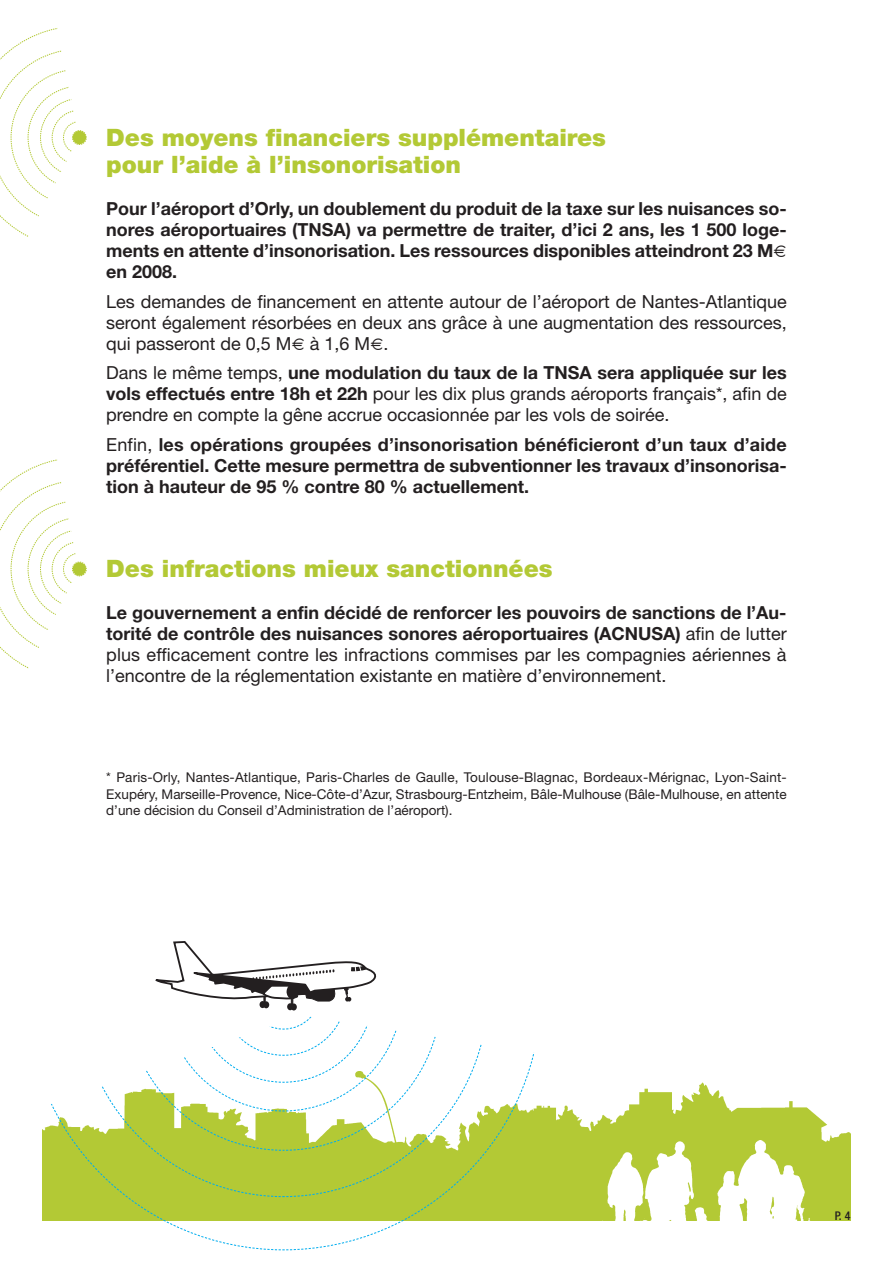
<style>
.page{position:relative;width:893px;height:1263px;background:#fff}
.page>*{position:absolute;margin:0;border:0;box-sizing:border-box;transform-origin:0 0}
.t1{font:900 24px/27px "Helvetica Neue";color:#b3c935}
.t2{font:18px/21px "Helvetica Neue";color:#231f20;text-align:justify}
.t3{font:700 18px/21px "Helvetica Neue";color:#231f20}
.t4{font:13.5px/16.5px "Helvetica Neue";color:#231f20;text-align:justify}
.t5{font:500 condensed 12px "Helvetica Neue";color:#231f20}
.s1{font-weight:700}
.s2{font-weight:400}
</style>
<div class="page">
<img style="left:542px;top:1082px;width:308px;height:138px">
<img style="left:600px;top:1140px;width:211px;height:81px">
<svg style="left:42px;top:1131px;width:500px;height:119px"></svg>
<svg style="left:42px;top:976px;width:555px;height:155px"></svg>
<svg style="left:156px;top:941px;width:220px;height:142px"></svg>
<svg style="left:0;top:28px;width:87px;height:209px"></svg>
<svg style="left:0;top:459px;width:87px;height:210px"></svg>
<h1 class="t1" style="left:106px;top:126px;width:501px">Des moyens financiers supplémentaires pour l’aide à l’insonorisation</h1>
<p class="t3" style="left:106px;top:200px;width:682px">Pour l’aéroport d’Orly, un doublement du produit de la taxe sur les nuisances so&shy;nores aéroportuaires (TNSA) va permettre de traiter, d’ici 2 ans, les 1 500 loge&shy;ments en attente d’insonorisation. Les ressources disponibles atteindront 23 M en 2008.</p>
<p class="t2" style="left:106px;top:293px;width:682px">Les demandes de financement en attente autour de l’aéroport de Nantes-Atlantique seront également résorbées en deux ans grâce à une augmentation des ressources, qui passeront de 0,5 M à 1,6 M .</p>
<p class="t2" style="left:106px;top:364px;width:682px">Dans le même temps, <span class="s1">une modulation du taux de la TNSA sera appliquée sur les vols effectués entre 18h et 22h</span> pour les dix plus grands aéroports français*, afin de prendre en compte la gêne accrue occasionnée par les vols de soirée.</p>
<p class="t3" style="left:106px;top:435px;width:682px;text-align:justify"><span class="s2">Enfin,</span> les opérations groupées d’insonorisation bénéficieront d’un taux d’aide préférentiel. Cette mesure permettra de subventionner les travaux d’insonorisa&shy;tion à hauteur de 95 % contre 80 % actuellement.</p>
<h1 class="t1" style="left:106px;top:557px;width:448px">Des infractions mieux sanctionnées</h1>
<p class="t2" style="left:106px;top:604px;width:682px"><span class="s1">Le gouvernement a enfin décidé de renforcer les pouvoirs de sanctions de l’Au&shy;torité de contrôle des nuisances sonores aéroportuaires (ACNUSA)</span> afin de lutter plus efficacement contre les infractions commises par les compagnies aériennes à l’encontre de la réglementation existante en matière d’environnement.</p>
<p class="t4" style="left:106px;top:771px;width:682px">* Paris-Orly, Nantes-Atlantique, Paris-Charles de Gaulle, Toulouse-Blagnac, Bordeaux-Mérignac, Lyon-Saint-Exupéry, Marseille-Provence, Nice-Côte-d’Azur, Strasbourg-Entzheim, Bâle-Mulhouse (Bâle-Mulhouse, en attente d’une décision du Conseil d’Administration de l’aéroport).</p>
<p class="t5" style="left:835px;top:1212px;width:17px">P. 4</p>
</div>
